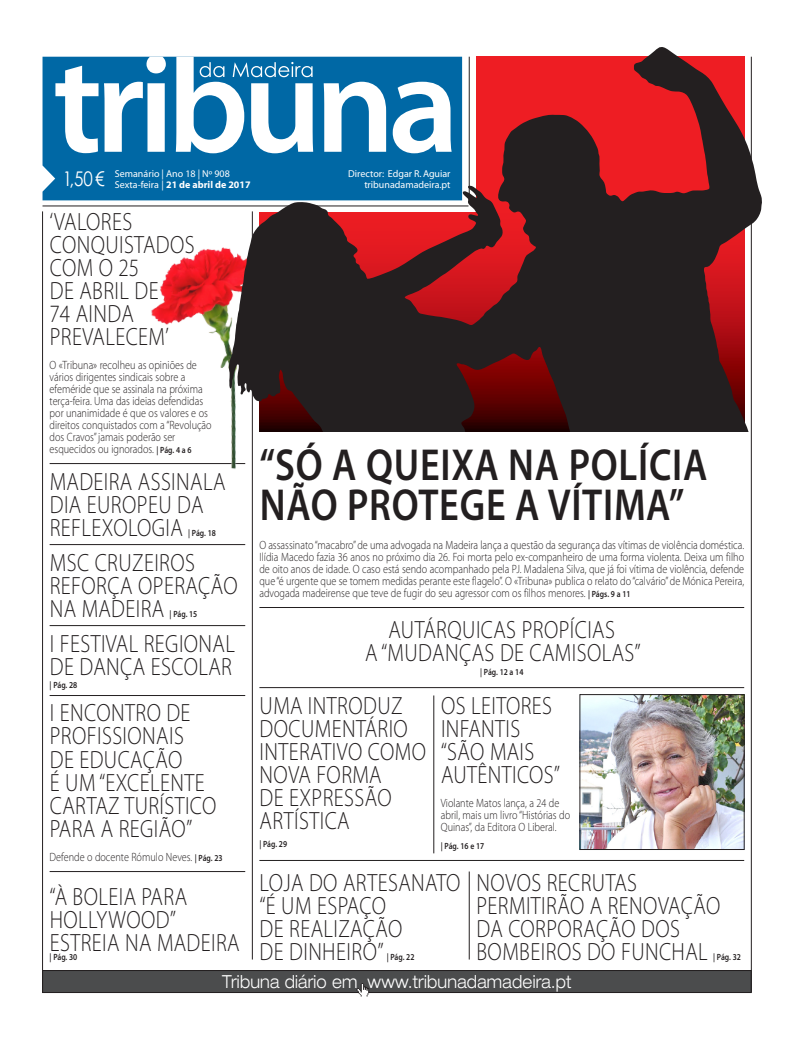
<style>
.page{position:relative;width:808px;height:1049px;background:#fff}
.page>*{position:absolute;margin:0;border:0;box-sizing:border-box;transform-origin:0 0}
._2-titulo_secundario{font:600 45px/40px "Myriad Pro";letter-spacing:.02em;color:#231f20;scale:.85 1}
._2-titulo_secundario-2{font:300 25px/23px "Myriad Pro";letter-spacing:.02em;color:#231f20;scale:.85 1}
.t1{font:20.2px "Century Gothic";color:#fff;scale:.84 1}
._1-titulo_semibold{font:300 expanded 18px "Helvetica Neue LT Std";letter-spacing:.015em;color:#fff;scale:.85 1}
._2-titulo_secundario-3{font:300 12px/12px "Myriad Pro";color:#231f20;scale:.85 1}
.t2{font:10px "Myriad";color:#fff}
.t3{font:700 10px "Myriad";color:#fff}
._2-titulo_secundario-4{font:600 9px "Myriad Pro";color:#231f20;scale:.85 1}
.s1{font-weight:400}
.s2{font-weight:600;font-size:9px}
</style>
<div class="page">
<div style="left:43px;top:970px;width:708px;height:22px;background:#4b4c4d"></div>
<div style="left:42px;top:970px;width:709px;height:22px;border:1px solid #231f20"></div>
<svg style="left:356px;top:983px;width:13px;height:13px"></svg>
<hr style="left:42px;top:211px;width:1px;height:781px;background:#231f20">
<hr style="left:259px;top:607px;width:485px;height:1px;background:#231f20">
<hr style="left:259px;top:687px;width:485px;height:1px;background:#231f20">
<hr style="left:259px;top:860px;width:485px;height:1px;background:#231f20">
<hr style="left:50px;top:871px;width:195px;height:1px;background:#231f20">
<hr style="left:50px;top:695px;width:195px;height:1px;background:#231f20">
<hr style="left:50px;top:625px;width:195px;height:1px;background:#231f20">
<hr style="left:50px;top:544px;width:195px;height:1px;background:#231f20">
<hr style="left:50px;top:463px;width:195px;height:1px;background:#231f20">
<hr style="left:252px;top:211px;width:1px;height:748px;background:#231f20">
<hr style="left:434px;top:695px;width:1px;height:158px;background:#231f20">
<hr style="left:469px;top:871px;width:1px;height:88px;background:#231f20">
<hr style="left:43px;top:206px;width:425px;height:1px;background:#231f20">
<div style="left:43px;top:57px;width:186px;height:143px;background:#0068a5"></div>
<svg style="left:55px;top:57px;width:174px;height:96px;fill:#0068a5"></svg>
<svg style="left:200px;top:62px;width:24px;height:15px"></svg>
<hr style="left:751px;top:57px;width:1px;height:935px;background:#231f20">
<img style="left:582px;top:696px;width:160px;height:151px">
<div style="left:580px;top:694px;width:164px;height:155px;border:1px solid #231f20"></div>
<img style="left:131px;top:247px;width:140px;height:226px">
<svg style="left:229px;top:47px;width:533px;height:384px;background:#64414a"></svg>
<p class="t2" style="left:115px;top:168px;width:117px">Semanário | Ano 18 | Nº 908</p>
<p class="t1" style="left:63px;top:166px;width:51px">1,50 €</p>
<p class="t3" style="left:115px;top:179px;width:137px"><span class="s1">Sexta-feira |</span> 21 de abril de 2017</p>
<p class="_2-titulo_secundario-2" style="left:50px;top:210px;width:97px">‘Valores conquist</p>
<p class="_2-titulo_secundario-2" style="left:143px;top:233px;width:31px">ados</p>
<p class="_2-titulo_secundario-2" style="left:50px;top:256px;width:142px">com o 25 de Abril de<br>74 ai nda prevalecem’</p>
<p class="_2-titulo_secundario-3" style="left:50px;top:359px;width:192px">O «Tribuna» recolheu as opiniões de vários dirigentes sindicais sobre a efeméride que se assinala na próxima terça-feira. Uma das ideias defendidas por unanimidade é que os valores e os direitos conquistados com a “Revolução dos Cravos” jamais poderão ser esquecidos ou ignorados. <span class="s2">| PÁG. 4 A 6</span></p>
<p class="_2-titulo_secundario-2" style="left:50px;top:470px;width:208px">Madei ra assi nala<br>Dia Eu ropeu da<br>Reflexologia</p>
<p class="_2-titulo_secundario-4" style="left:188px;top:528px;width:34px">| PÁG. 18</p>
<p class="_2-titulo_secundario-2" style="left:50px;top:551px;width:219px">MSC Cruzei ros<br>refo rça op eração na Madei ra</p>
<p class="_2-titulo_secundario-4" style="left:170px;top:609px;width:34px">| PÁG. 15</p>
<p class="_2-titulo_secundario-2" style="left:50px;top:632px;width:219px">I Festival Regional de Dança Escolar</p>
<p class="_2-titulo_secundario-4" style="left:50px;top:680px;width:34px">| PÁG. 28</p>
<p class="_2-titulo_secundario-2" style="left:50px;top:701px;width:167px">I Encontro de<br>Profissio</p>
<p class="_2-titulo_secundario-2" style="left:142px;top:724px;width:40px">nais</p>
<p class="_2-titulo_secundario-2" style="left:50px;top:747px;width:154px">de Edu cação</p>
<p class="_2-titulo_secundario-2" style="left:50px;top:770px;width:194px">é um “excelente cartaz tu rísti co para a Regi ão”</p>
<p class="_2-titulo_secundario-3" style="left:50px;top:850px;width:205px">Defende o docente Rómulo Neves. <span class="s2">| PÁG. 23</span></p>
<p class="_2-titulo_secundario-2" style="left:50px;top:884px;width:225px">“À Boleia para<br>Hollywood” estreia na Madei ra</p>
<p class="_2-titulo_secundario-4" style="left:50px;top:951px;width:34px">| PÁG. 30</p>
<p class="t2" style="left:348px;top:168px;width:104px">Director: Edgar R. Aguiar</p>
<p class="t2" style="left:364px;top:179px;width:88px">tribunadamadeira.pt</p>
<p class="_2-titulo_secundario" style="left:259px;top:444px;width:529px">“SÓ A QUEIXA NA POLÍCIA<br>NÃO PROTEGE A VÍTIMA”</p>
<p class="_2-titulo_secundario-3" style="left:259px;top:538px;width:572px;text-align:justify">O assassinato “macabro” de uma advogada na Madeira lança a questão da segurança das vítimas de violência doméstica.<br>Ilídia Macedo fazia 36 anos no próximo dia 26. Foi morta pelo ex-companheiro de uma forma violenta. Deixa um filho de oito anos de idade. O caso está sendo acompanhado pela PJ. Madalena Silva, que já foi vítima de violência, defende que “é urgente que se tomem medidas perante este flagelo”. O «Tribuna» publica o relato do “calvário” de Mónica Pereira, advogada madeirense que teve de fugir do seu agressor com os filhos menores. <span class="s2">| PÁGS. 9 A 11</span></p>
<p class="_2-titulo_secundario-2" style="left:389px;top:618px;width:266px">autárqui cas prop íci as</p>
<p class="_2-titulo_secundario-2" style="left:365px;top:641px;width:238px">a “mudanças de camiso</p>
<p class="_2-titulo_secundario-2" style="left:602px;top:641px;width:47px">las”</p>
<p class="_2-titulo_secundario-4" style="left:480px;top:666px;width:52px">| PÁG. 12 A 14</p>
<p class="_2-titulo_secundario-2" style="left:260px;top:694px;width:170px">UMa i ntrodu z docum entário i nterativo como nova fo rma de expressão artísti ca</p>
<p class="_2-titulo_secundario-4" style="left:259px;top:838px;width:34px">| PÁG. 29</p>
<p class="_2-titulo_secundario-2" style="left:441px;top:694px;width:142px">Os leitores<br>i nfantis<br>“são mais autênti cos”</p>
<p class="_2-titulo_secundario-3" style="left:441px;top:797px;width:154px">Violante Matos lança, a 24 de abril, mais um livro “Histórias do<br>Quinas”, da Editora O Liberal.</p>
<p class="_2-titulo_secundario-4" style="left:441px;top:840px;width:53px">| PÁG. 16 E 17</p>
<p class="_2-titulo_secundario-2" style="left:260px;top:870px;width:223px">Loja do Artesanato</p>
<p class="_2-titulo_secundario-2" style="left:259px;top:893px;width:147px">“é um espaço</p>
<p class="_2-titulo_secundario-2" style="left:260px;top:916px;width:166px">de reali zação</p>
<p class="_2-titulo_secundario-2" style="left:260px;top:939px;width:147px">de dinheiro”</p>
<p class="_2-titulo_secundario-4" style="left:387px;top:951px;width:34px">| PÁG. 22</p>
<p class="_2-titulo_secundario-2" style="left:476px;top:870px;width:285px">Novos recrutas<br>permiti rão a renovação da corpo ração dos<br>Bombei ros do Fu nchal</p>
<p class="_2-titulo_secundario-4" style="left:713px;top:951px;width:34px">| PÁG. 32</p>
<p class="_1-titulo_semibold" style="left:222px;top:971px;width:412px">Tribuna diário em www.tribunadamadeira.pt</p>
</div>
